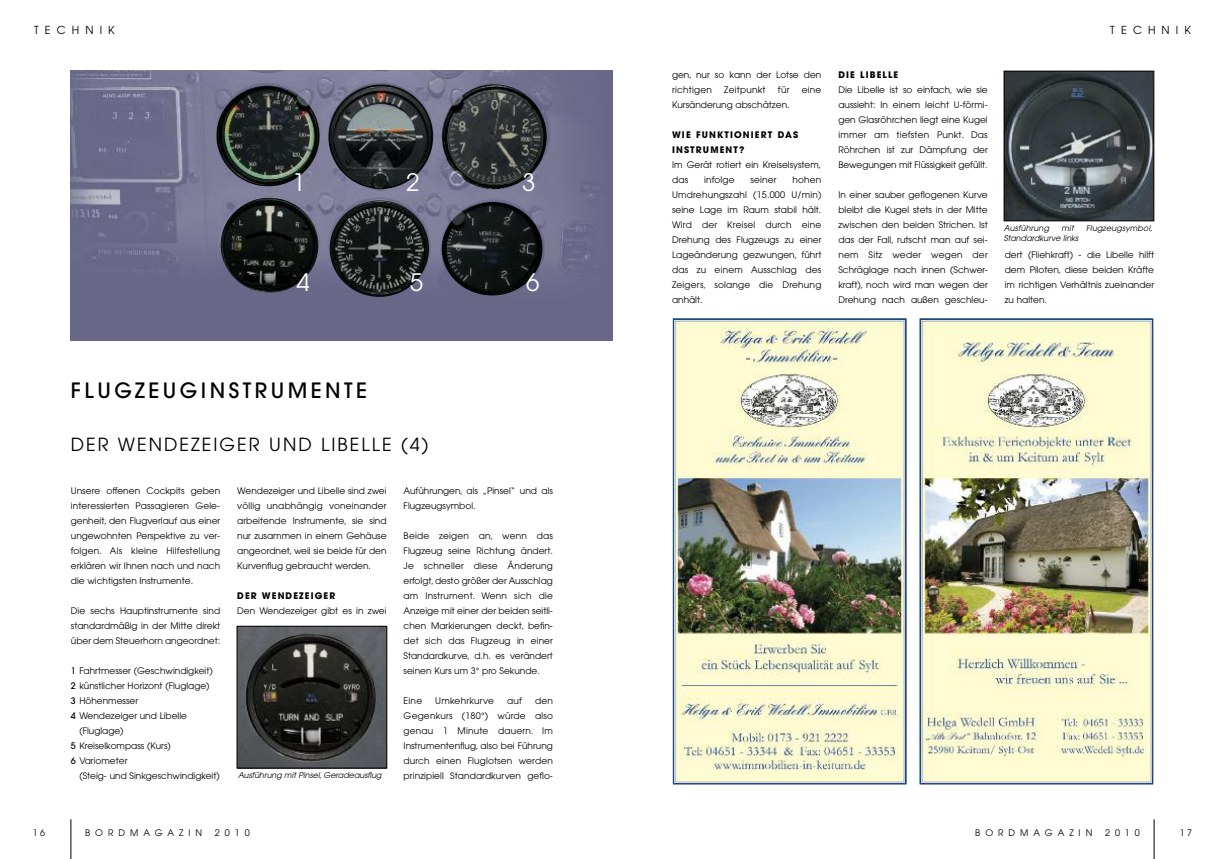
<style>
.page{position:relative;width:1225px;height:859px;background:#fff}
.page>*{position:absolute;margin:0;border:0;box-sizing:border-box;transform-origin:0 0}
.t1{font:24px "Avant Garde";color:#fff}
.t2{font:500 21px "Avant Garde";letter-spacing:.165em;color:#000}
.t3{font:18px "Avant Garde";letter-spacing:.11em;color:#000}
.t4{font:11px "Avant Garde";letter-spacing:.555em;color:#000}
.t5{font:9px/15px "Avant Garde";color:#000;text-align:justify}
.t6{font:700 9px/15px "Avant Garde";letter-spacing:.125em;color:#000}
.t7{font:9px "Avant Garde";letter-spacing:.02em;color:#000}
.t8{font:9px "Avant Garde";letter-spacing:.555em;color:#000}
.t9{font:italic 8px "Avant Garde";color:#000}
.t10{font:italic 8px "Avant Garde";letter-spacing:.02em;color:#000}
.s1{font-weight:500}
</style>
<div class="page">
<img style="left:71px;top:71px;width:541px;height:269px">
<img style="left:216px;top:86px;width:104px;height:100px;border-radius:50%">
<img style="left:328px;top:84px;width:105px;height:105px;border-radius:50%">
<img style="left:442px;top:84px;width:105px;height:105px;border-radius:50%">
<img style="left:221px;top:198px;width:97px;height:95px;border-radius:50%">
<img style="left:330px;top:200px;width:99px;height:97px;border-radius:50%">
<img style="left:442px;top:202px;width:100px;height:93px;border-radius:50%">
<hr style="left:71px;top:819px;width:1px;height:40px;background:#000">
<hr style="left:1153px;top:819px;width:1px;height:40px;background:#000">
<img style="left:1005px;top:73px;width:147px;height:146px">
<div style="left:1003px;top:71px;width:151px;height:150px;border:1px solid #000"></div>
<img style="left:239px;top:628px;width:146px;height:138px">
<div style="left:237px;top:626px;width:150px;height:142px;border:1px solid #000"></div>
<img style="left:920px;top:319px;width:232px;height:464px">
<div style="left:918px;top:317px;width:236px;height:468px;border:1px solid #fff"></div>
<img style="left:674px;top:319px;width:231px;height:464px">
<div style="left:672px;top:317px;width:235px;height:468px;border:1px solid #fff"></div>
<p class="t4" style="left:34px;top:26px;width:82px">TECHNIK</p>
<h1 class="t1" style="left:293px;top:173px;width:15px">1</h1>
<h1 class="t1" style="left:406px;top:173px;width:15px">2</h1>
<h1 class="t1" style="left:522px;top:173px;width:15px">3</h1>
<h1 class="t1" style="left:296px;top:274px;width:15px">4</h1>
<h1 class="t1" style="left:410px;top:274px;width:15px">5</h1>
<h1 class="t1" style="left:526px;top:274px;width:15px">6</h1>
<h2 class="t2" style="left:71px;top:383px;width:298px">FLUGZEUGINSTRUMENTE</h2>
<h3 class="t3" style="left:71px;top:438px;width:359px">DER WENDEZEIGER UND LIBELLE (4)</h3>
<p class="t5" style="left:71px;top:484px;width:151px">Unsere offenen Cockpits geben interessierten Passagieren Gele&shy;genheit, den Flugverlauf aus einer ungewohnten Perspektive zu ver&shy;folgen. Als kleine Hilfestellung erklären wir Ihnen nach und nach die wichtigsten Instrumente.</p>
<p class="t5" style="left:71px;top:604px;width:151px">Die sechs Hauptinstrumente sind standardmäßig in der Mitte direkt über dem Steuerhorn angeordnet:</p>
<p class="t5" style="left:71px;top:664px;width:143px"><span class="s1">1</span> Fahrtmesser (Geschwindigkeit)</p>
<p class="t5" style="left:71px;top:679px;width:140px"><span class="s1">2</span> künstlicher Horizont (Fluglage)</p>
<p class="t5" style="left:71px;top:694px;width:69px"><span class="s1">3</span> Höhenmesser</p>
<p class="t5" style="left:71px;top:709px;width:118px"><span class="s1">4</span> Wendezeiger und Libelle</p>
<p class="t5" style="left:79px;top:724px;width:46px">(Fluglage)</p>
<p class="t5" style="left:71px;top:739px;width:101px"><span class="s1">5</span> Kreiselkompass (Kurs)</p>
<p class="t5" style="left:71px;top:754px;width:58px"><span class="s1">6</span> Variometer</p>
<p class="t5" style="left:79px;top:769px;width:142px">(Steig- und Sinkgeschwindigkeit)</p>
<p class="t5" style="left:237px;top:484px;width:151px">Wendezeiger und Libelle sind zwei völlig unabhängig voneinander arbeitende Instrumente, sie sind nur zusammen in einem Gehäuse angeordnet, weil sie beide für den Kurvenflug gebraucht werden.</p>
<p class="t6" style="left:237px;top:590px;width:100px">DER WENDEZEIGER</p>
<p class="t5" style="left:237px;top:604px;width:151px">Den Wendezeiger gibt es in zwei</p>
<p class="t9" style="left:238px;top:772px;width:145px">Ausführung mit Pinsel, Geradeausflug</p>
<p class="t5" style="left:403px;top:484px;width:151px">Auführungen, als „Pinsel“ und als<br>Flugzeugsymbol.</p>
<p class="t5" style="left:403px;top:529px;width:151px">Beide zeigen an, wenn das Flugzeug seine Richtung ändert.<br>Je schneller diese Änderung erfolgt,desto größer der Ausschlag am Instrument. Wenn sich die Anzeige mit einer der beiden seitli&shy;chen Markierungen deckt, befin&shy;det sich das Flugzeug in einer Standardkurve, d.h. es verändert seinen Kurs um 3° pro Sekunde.</p>
<p class="t5" style="left:403px;top:694px;width:20px">Eine</p>
<p class="t7" style="left:435px;top:698px;width:60px">Umkehrkurve</p>
<p class="t5" style="left:507px;top:694px;width:16px">auf</p>
<p class="t5" style="left:403px;top:694px;width:151px;text-indent:131px">den Gegenkurs (180°) würde also genau 1 Minute dauern. Im Instrumentenflug, also bei Führung durch einen Fluglotsen werden prinzipiell Standardkurven geflo-</p>
<p class="t5" style="left:33px;top:826px;width:14px">1 6</p>
<p class="t8" style="left:85px;top:829px;width:119px">BORDMAGAZIN</p>
<p class="t5" style="left:215px;top:826px;width:36px">2010</p>
<p class="t5" style="left:672px;top:68px;width:151px">gen, nur so kann der Lotse den richtigen</p>
<p class="t7" style="left:724px;top:86px;width:43px">Zeitpunkt</p>
<p class="t5" style="left:778px;top:83px;width:13px">für</p>
<p class="t5" style="left:802px;top:83px;width:21px">eine</p>
<p class="t5" style="left:672px;top:98px;width:119px">Kursänderung abschätzen.</p>
<p class="t6" style="left:672px;top:128px;width:128px">WIE FUNKTIONIERT DAS<br>INSTRUMENT?</p>
<p class="t5" style="left:672px;top:158px;width:151px">Im Gerät rotiert ein Kreiselsystem, das</p>
<p class="t7" style="left:704px;top:176px;width:32px">infolge</p>
<p class="t5" style="left:750px;top:173px;width:28px">seiner</p>
<p class="t5" style="left:672px;top:173px;width:151px;text-indent:120px">hohen Umdrehungszahl (15.000 U/min) seine Lage im Raum stabil hält.<br>Wird der Kreisel durch eine Drehung des Flugzeugs zu einer Lageänderung gezwungen, führt das zu einem Ausschlag des Zeigers, solange die Drehung anhält.</p>
<p class="t6" style="left:838px;top:68px;width:61px">DIE LIBELLE</p>
<p class="t5" style="left:838px;top:83px;width:151px">Die Libelle ist so einfach, wie sie aussieht: In einem leicht U-förmi&shy;gen Glasröhrchen liegt eine Kugel immer am tiefsten Punkt. Das Röhrchen ist zur Dämpfung der Bewegungen mit Flüssigkeit gefüllt.</p>
<p class="t5" style="left:838px;top:188px;width:151px">In einer sauber geflogenen Kurve bleibt die Kugel stets in der Mitte zwischen den beiden Strichen. Ist das der Fall, rutscht man auf sei&shy;nem Sitz weder wegen der Schräglage nach innen (Schwer&shy;kraft), noch wird man wegen der Drehung nach außen geschleu-</p>
<p class="t4" style="left:1110px;top:26px;width:82px">TECHNIK</p>
<p class="t10" style="left:1003px;top:225px;width:47px">Ausführung</p>
<p class="t9" style="left:1061px;top:225px;width:14px">mit</p>
<p class="t10" style="left:1086px;top:225px;width:68px">Flugzeugsymbol,</p>
<p class="t9" style="left:1003px;top:235px;width:76px">Standardkurve links</p>
<p class="t5" style="left:1004px;top:248px;width:151px">dert (Fliehkraft) - die Libelle hilft dem Piloten, diese beiden Kräfte im richtigen Verhältnis zueinander zu halten.</p>
<p class="t8" style="left:975px;top:829px;width:119px">BORDMAGAZIN</p>
<p class="t5" style="left:1105px;top:826px;width:36px">2010</p>
<p class="t5" style="left:1179px;top:826px;width:14px">1 7</p>
</div>
